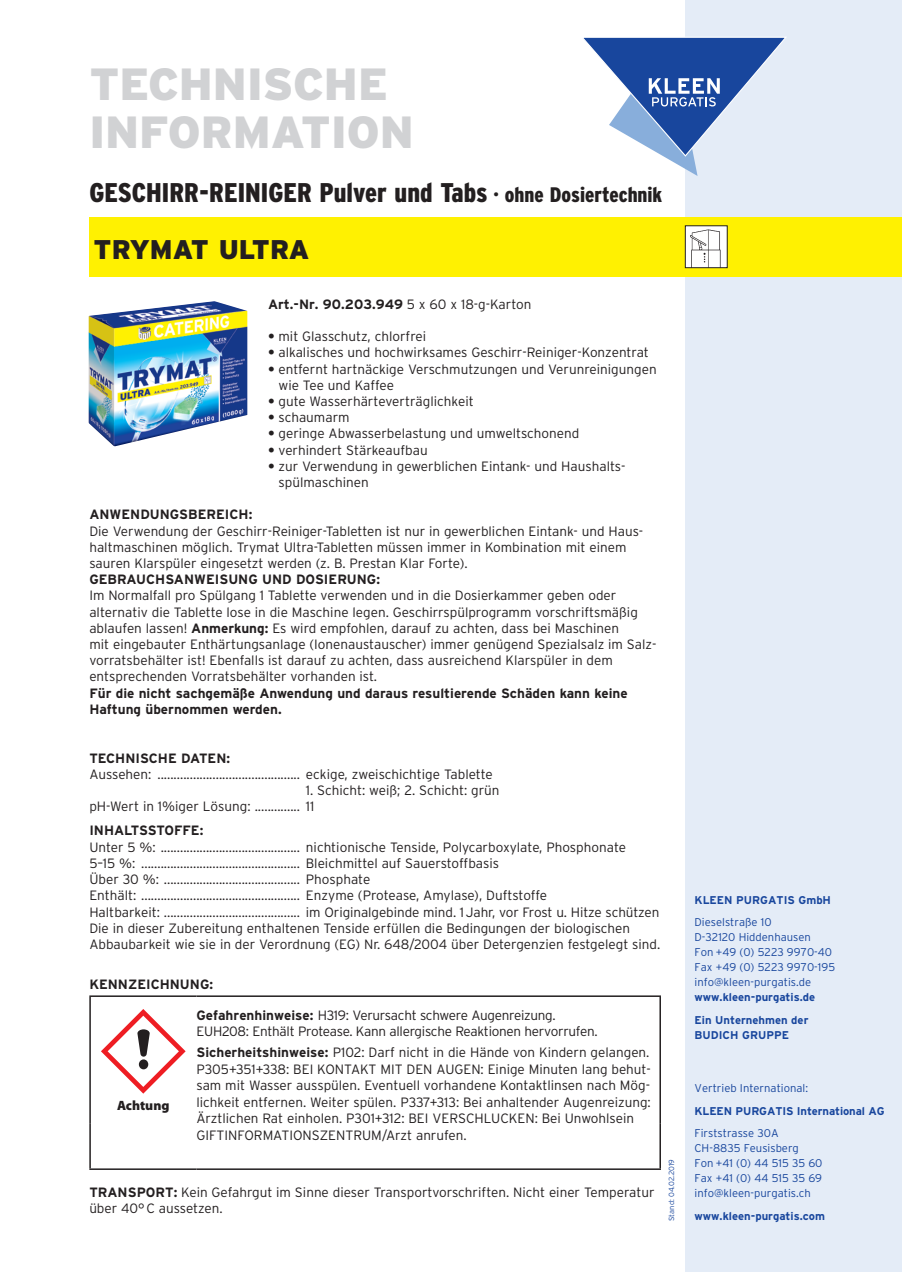
<style>
.page{position:relative;width:902px;height:1272px;background:#fff}
.page>*{position:absolute;margin:0;border:0;box-sizing:border-box;transform-origin:0 0}
.t1{font:900 45px/48px "Interstate";color:#d1d2d4}
.t2{font:900 condensed 27px/56.7px "Interstate";color:#231f20}
.t3{font:300 13.5px/16.2px "Interstate";color:#231f20}
.t4{font:700 13.5px/16.2px "Interstate";color:#231f20}
.t5{font:300 13.5px/16.5px "Interstate";letter-spacing:-.02em;color:#231f20}
.t6{font:900 13.5px "Myriad Pro";color:#231f20}
.t7{font:300 11.25px/15px "Interstate";color:#18469d}
.t8{font:700 11.25px/22.5px "Interstate";color:#18469d}
.t9{font:300 7.5px "Interstate";color:#18469d}
.s1{font-size:21px}
.s2{font-stretch:normal}
.s3{font-weight:300}
.s4{font-weight:700}
</style>
<div class="page">
<div style="left:685px;top:0;width:216px;height:1271px;background:#e4ecf7"></div>
<div style="left:89px;top:217px;width:812px;height:59px;background:#fff101"></div>
<svg style="left:583px;top:37px;width:204px;height:139px"></svg>
<hr style="left:89px;top:995px;width:107px;height:1px;background:#231f20">
<hr style="left:89px;top:996px;width:2px;height:127px;background:#231f20">
<hr style="left:196px;top:995px;width:465px;height:1px;background:#231f20">
<hr style="left:659px;top:996px;width:2px;height:127px;background:#231f20">
<hr style="left:89px;top:1123px;width:2px;height:45px;background:#231f20">
<hr style="left:659px;top:1123px;width:2px;height:45px;background:#231f20">
<hr style="left:89px;top:1168px;width:107px;height:1px;background:#231f20">
<hr style="left:196px;top:1168px;width:465px;height:1px;background:#231f20">
<svg style="left:101px;top:1009px;width:85px;height:84px"></svg>
<img style="left:88px;top:301px;width:159px;height:145px">
<img style="left:687px;top:227px;width:38px;height:39px">
<div style="left:685px;top:225px;width:42px;height:43px;border:1px solid #231f20"></div>
<h1 class="t1" style="left:89px;top:60px;width:326px">TECHNISCHE<br>INFORMATION</h1>
<h2 class="t2" style="left:89px;top:164px;width:574px">GESCHIRR-REINIGER Pulver und Tabs <span class="s1">· ohne Dosiertechnik<br></span><span class="s2">TRYMAT ULTRA</span></h2>
<p class="t4" style="left:268px;top:296px;width:265px">Art.-Nr. 90.203.949 <span class="s3">5 x 60 x 18-g-Karton</span></p>
<p class="t3" style="left:268px;top:328px;width:160px"><span class="s4">•</span> mit Glasschutz, chlorfrei</p>
<p class="t3" style="left:268px;top:344px;width:382px"><span class="s4">•</span> alkalisches und hochwirksames Geschirr-Reiniger-Konzentrat</p>
<p class="t3" style="left:278px;top:360px;width:379px;text-indent:-10px"><span class="s4">•</span> entfernt hartnäckige Verschmutzungen und Verunreinigungen wie Tee und Kaffee</p>
<p class="t3" style="left:268px;top:393px;width:207px"><span class="s4">•</span> gute Wasserhärteverträglichkeit</p>
<p class="t3" style="left:268px;top:409px;width:83px"><span class="s4">•</span> schaumarm</p>
<p class="t3" style="left:268px;top:425px;width:313px"><span class="s4">•</span> geringe Abwasserbelastung und umweltschonend</p>
<p class="t3" style="left:268px;top:441px;width:161px"><span class="s4">•</span> verhindert Stärkeaufbau</p>
<p class="t3" style="left:278px;top:458px;width:347px;text-indent:-10px"><span class="s4">•</span> zur Verwendung in gewerblichen Eintank- und Haushalts&shy;spülmaschinen</p>
<p class="t4" style="left:89px;top:506px;width:164px">ANWENDUNGSBEREICH:</p>
<p class="t3" style="left:89px;top:522px;width:555px">Die Verwendung der Geschirr-Reiniger-Tabletten ist nur in gewerblichen Eintank- und Haus&shy;haltmaschinen möglich. Trymat Ultra-Tabletten müssen immer in Kombination mit einem sauren Klarspüler eingesetzt werden (z. B. Prestan Klar Forte).</p>
<p class="t4" style="left:89px;top:571px;width:292px">GEBRAUCHSANWEISUNG UND DOSIERUNG:</p>
<p class="t3" style="left:89px;top:587px;width:567px">Im Normalfall pro Spülgang 1 Tablette verwenden und in die Dosierkammer geben oder alternativ die Tablette lose in die Maschine legen. Geschirrspülprogramm vorschriftsmäßig ablaufen lassen! <span class="s4">Anmerkung:</span> Es wird empfohlen, darauf zu achten, dass bei Maschinen<br>mit eingebauter Enthärtungsanlage (Ionenaustauscher) immer genügend Spezialsalz im Salz&shy;vorratsbehälter ist! Ebenfalls ist darauf zu achten, dass ausreichend Klarspüler in dem entsprechenden Vorratsbehälter vorhanden ist.</p>
<p class="t4" style="left:89px;top:684px;width:540px">Für die nicht sachgemäße Anwendung und daraus resultierende Schäden kann keine<br>Haftung übernommen werden.</p>
<p class="t4" style="left:89px;top:749px;width:142px">TECHNISCHE DATEN:</p>
<p class="t3" style="left:89px;top:765px;width:405px">Aussehen: ............................................ eckige, zweischichtige Tablette</p>
<p class="t3" style="left:89px;top:782px;width:411px;text-indent:216px">1. Schicht: weiß; 2. Schicht: grün pH-Wert in 1%iger Lösung: .............. 11</p>
<p class="t4" style="left:89px;top:822px;width:115px">INHALTSSTOFFE:</p>
<p class="t3" style="left:89px;top:838px;width:572px">Unter 5 %: ........................................... nichtionische Tenside, Polycarboxylate, Phosphonate<br>5–15 %: ................................................. Bleichmittel auf Sauerstoffbasis<br>Über 30 %: .......................................... Phosphate<br>Enthält: ................................................. Enzyme (Protease, Amylase), Duftstoffe<br>Haltbarkeit: .......................................... im Originalgebinde mind. 1Jahr, vor Frost u. Hitze schützen Die in dieser Zubereitung enthaltenen Tenside erfüllen die Bedingungen der biologischen Abbaubarkeit wie sie in der Verordnung (EG) Nr. 648/2004 über Detergenzien festgelegt sind.</p>
<p class="t4" style="left:89px;top:976px;width:125px">KENNZEICHNUNG:</p>
<p class="t6" style="left:117px;top:1097px;width:54px">Achtung</p>
<p class="t5" style="left:196px;top:1006px;width:403px"><span class="s4">Gefahrenhinweise:</span> H319: Verursacht schwere Augenreizung.<br>EUH208: Enthält Protease. Kann allergische Reaktionen hervorrufen.</p>
<p class="t3" style="left:196px;top:1043px;width:456px"><span class="s4">Sicherheitshinweise:</span> P102: Darf nicht in die Hände von Kindern gelangen.<br>P305+351+338: BEI KONTAKT MIT DEN AUGEN: Einige Minuten lang behut&shy;sam mit Wasser ausspülen. Eventuell vorhandene Kontaktlinsen nach Mög&shy;lichkeit entfernen. Weiter spülen. P337+313: Bei anhaltender Augenreizung:<br>Ärztlichen Rat einholen. P301+312: BEI VERSCHLUCKEN: Bei Unwohlsein GIFTINFORMATIONSZENTRUM/Arzt anrufen.</p>
<p class="t3" style="left:89px;top:1183px;width:566px"><span class="s4">TRANSPORT:</span> Kein Gefahrgut im Sinne dieser Transportvorschriften. Nicht einer Temperatur über 40°C aussetzen.</p>
<p class="t9" style="left:667px;top:1220px;width:63px;rotate:-90deg">Stand: 04.02.2019</p>
<p class="t8" style="left:694px;top:888px;width:138px">KLEEN PURGATIS GmbH</p>
<p class="t7" style="left:694px;top:914px;width:142px">Dieselstraße 10<br>D-32120 Hiddenhausen<br>Fon +49 (0) 5223 9970-40<br>Fax +49 (0) 5223 9970-195 info@kleen-purgatis.de</p>
<p class="t8" style="left:694px;top:985px;width:122px">www.kleen-purgatis.de<br>Ein Unternehmen der</p>
<p class="t8" style="left:694px;top:1023px;width:96px">BUDICH GRUPPE</p>
<p class="t7" style="left:694px;top:1080px;width:115px">Vertrieb International:</p>
<p class="t8" style="left:694px;top:1099px;width:191px">KLEEN PURGATIS International AG</p>
<p class="t7" style="left:694px;top:1125px;width:129px">Firststrasse 30A<br>CH-8835 Feusisberg<br>Fon +41 (0) 44 515 35 60<br>Fax +41 (0) 44 515 35 69 info@kleen-purgatis.ch</p>
<p class="t8" style="left:694px;top:1204px;width:132px">www.kleen-purgatis.com</p>
</div>
